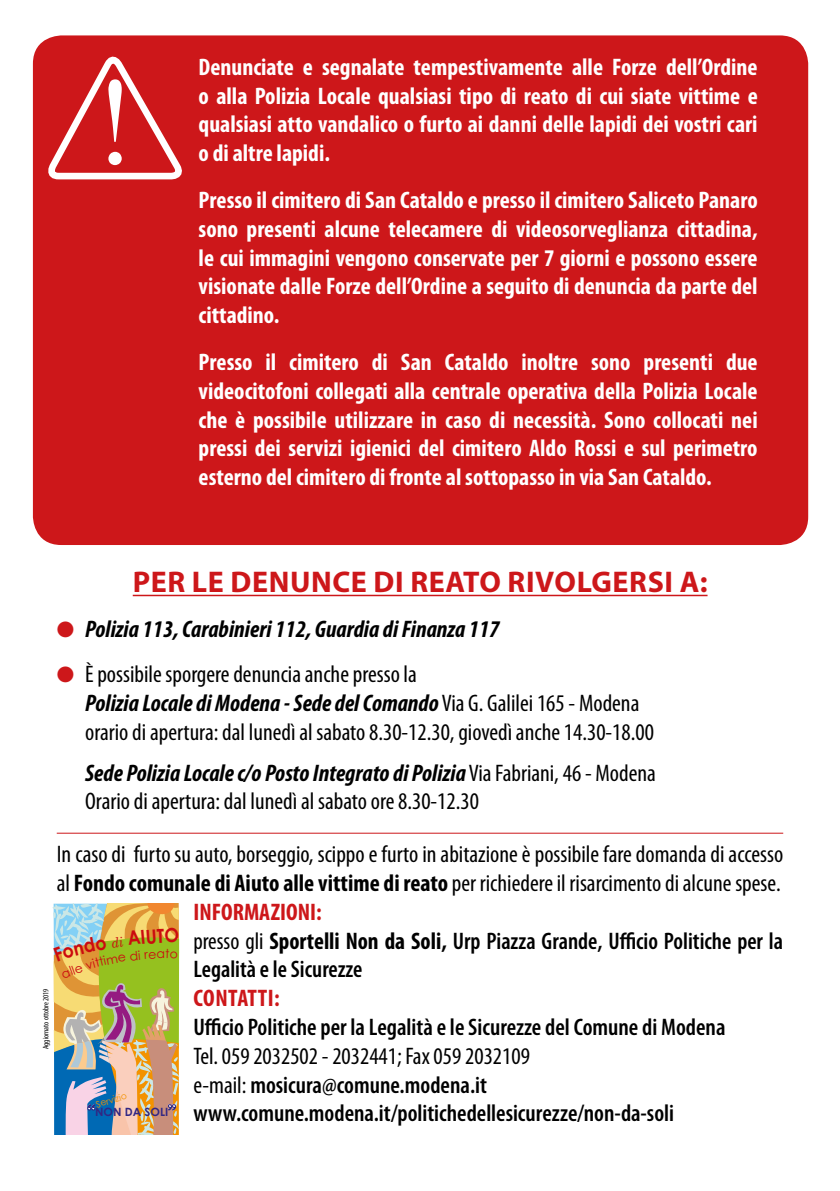
<style>
.page{position:relative;width:840px;height:1191px;background:#fff}
.page>*{position:absolute;margin:0;border:0;box-sizing:border-box;transform-origin:0 0}
.t1{font:700 30px "Myriad Pro";letter-spacing:.02em;color:#cd171a}
.t2{font:700 condensed 24px/28.8px "Myriad Pro";color:#fff;text-align:justify}
.t3{font:condensed 24px/28.8px "Myriad Pro";color:#000}
.t4{font:600 condensed 24px/28.8px "Myriad Pro";color:#000}
.t5{font:italic 700 condensed 24px "Myriad Pro";color:#000}
.t6{font:700 condensed 24px "Myriad Pro";color:#cd171a}
.t7{font:700 condensed 24px "Myriad Pro";letter-spacing:.02em;color:#cd171a}
.t8{font:700 19.4px "Century Gothic";color:#cb0b0f;scale:.9 1}
.t9{font:12.6px "Century Gothic";color:#cb0b0f}
.t10{font:700 11.4px "Century Gothic";color:#312783}
.t11{font:9.2px "Century Gothic";color:#f39200}
.t12{font:condensed 8px "Myriad Pro";color:#000}
.s1{color:#cd171a}
.s2{font-weight:700;font-style:italic}
.s3{font-weight:700}
.s4{font-weight:400}
.s5{font-family:"Century Schoolbook";font-size:16px;color:#fff}
</style>
<div class="page">
<div style="left:33px;top:35px;width:774px;height:510px;background:#cd171a;border-radius:28px"></div>
<hr style="left:133px;top:595px;width:574px;height:1px;background:#cd171a">
<svg style="left:44px;top:39px;width:138px;height:141px"></svg>
<hr style="left:57px;top:832px;width:725px;height:1px;background:#cd171a">
<svg style="left:52px;top:903px;width:127px;height:231px;background:#b5b07d"></svg>
<p class="t2" style="left:198px;top:52px;width:560px">Denunciate e segnalate tempestivamente alle Forze dell’Ordine o alla Polizia Locale qualsiasi tipo di reato di cui siate vittime e qualsiasi atto vandalico o furto ai danni delle lapidi dei vostri cari o di altre lapidi.</p>
<p class="t2" style="left:198px;top:185px;width:560px">Presso il cimitero di San Cataldo e presso il cimitero Saliceto Panaro sono presenti alcune telecamere di videosorveglianza cittadina, le cui immagini vengono conservate per 7 giorni e possono essere visionate dalle Forze dell’Ordine a seguito di denuncia da parte del cittadino.</p>
<p class="t2" style="left:198px;top:347px;width:560px">Presso il cimitero di San Cataldo inoltre sono presenti due videocitofoni collegati alla centrale operativa della Polizia Locale che è possibile utilizzare in caso di necessità. Sono collocati nei pressi dei servizi igienici del cimitero Aldo Rossi e sul perimetro esterno del cimitero di fronte al sottopasso in via San Cataldo.</p>
<p class="t1" style="left:133px;top:563px;width:576px">PER LE DENUNCE DI REATO RIVOLGERSI A:</p>
<p class="t5" style="left:57px;top:614px;width:444px"><span class="s1">●</span> Polizia 113, Carabinieri 112, Guardia di Finanza 117</p>
<p class="t3" style="left:85px;top:659px;width:570px;text-indent:-28px"><span class="s1">●</span> È possibile sporgere denuncia anche presso la<br><span class="s2">Polizia Locale di Modena - Sede del Comando</span> Via G. Galilei 165 - Modena orario di apertura: dal lunedì al sabato 8.30-12.30, giovedì anche 14.30-18.00</p>
<p class="t3" style="left:85px;top:758px;width:572px"><span class="s2">Sede Polizia Locale c/o Posto Integrato di Polizia</span> Via Fabriani, 46 - Modena<br>Orario di apertura: dal lunedì al sabato ore 8.30-12.30</p>
<p class="t3" style="left:57px;top:839px;width:727px">In caso di furto su auto, borseggio, scippo e furto in abitazione è possibile fare domanda di accesso</p>
<p class="t3" style="left:57px;top:868px;width:725px">al <span class="s3">Fondo comunale di Aiuto alle vittime di reato</span> per richiedere il risarcimento di alcune spese.</p>
<p class="t6" style="left:193px;top:896px;width:130px">INFORMAZIONI:</p>
<p class="t4" style="left:193px;top:925px;width:591px"><span class="s4">presso gli</span> <span class="s3">Sportelli Non da Soli,</span> Urp Piazza Grande, Ufficio Politiche per la</p>
<p class="t4" style="left:193px;top:954px;width:170px">Legalità e le Sicurezze</p>
<p class="t7" style="left:193px;top:983px;width:87px">CONTATTI:</p>
<p class="t4" style="left:193px;top:1012px;width:533px">Ufficio Politiche per la Legalità e le Sicurezze del Comune di Modena</p>
<p class="t4" style="left:193px;top:1041px;width:482px"><span class="s4">Tel. 059 2032502 - 2032441; Fax 059 2032109<br>e-mail:</span> mosicura@comune.modena.it www.comune.modena.it/politichedellesicurezze/non-da-soli</p>
<p class="t8" style="left:164px;top:920px;width:18px">O</p>
<p class="t9" style="left:156px;top:945px;width:10px">a</p>
<p class="t12" style="left:41px;top:1049px;width:62px;rotate:-90deg">Aggiornato ottobre 2019</p>
<p class="t11" style="left:94px;top:1098px;width:33px;rotate:-17deg">Servizio</p>
<p class="t10" style="left:87px;top:1103px;width:90px"><span class="s5">“</span>NON DA SOLI<span class="s5">”</span></p>
</div>
